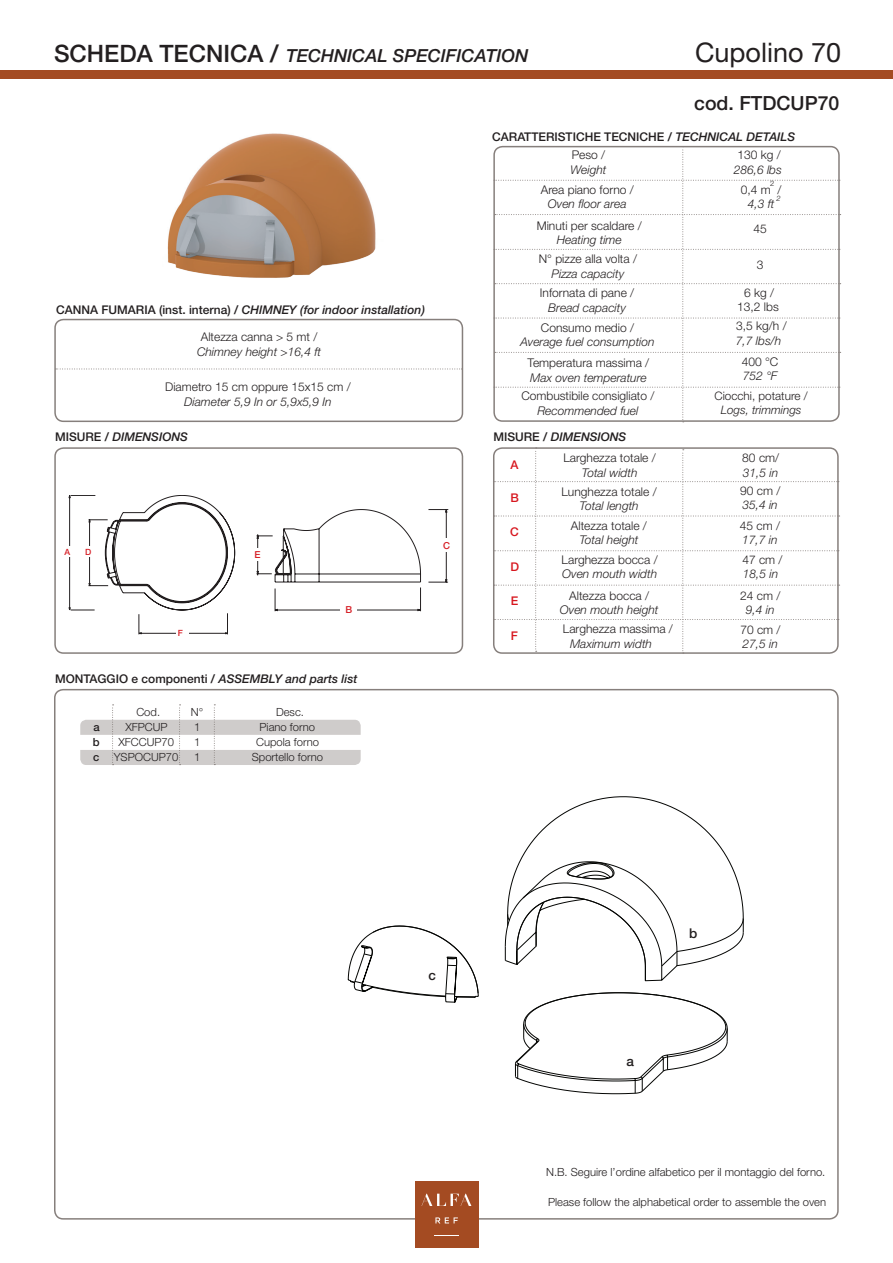
<style>
.page{position:relative;width:893px;height:1263px;background:#fff}
.page>*{position:absolute;margin:0;border:0;box-sizing:border-box;transform-origin:0 0}
.t1{font:27px "Helvetica Neue LT Std";color:#231f20}
.t2{font:500 19.5px "Helvetica Neue LT Std";color:#231f20}
.t3{font:italic 500 18px "Helvetica Neue LT Std";color:#231f20}
.t4{font:500 13.5px "Helvetica Neue LT Std";color:#231f20}
.t5{font:300 12px/14.4px "Helvetica Neue LT Std";color:#231f20;text-align:center}
.t6{font:italic 300 12px "Helvetica Neue LT Std";color:#231f20}
.t7{font:italic 500 12px "Helvetica Neue LT Std";color:#231f20}
.t8{font:500 12px "Helvetica Neue LT Std";color:#231f20}
.t9{font:500 12px "Helvetica Neue LT Std";color:#d7171f}
.t10{font:300 11.7px "Helvetica Neue LT Std";color:#231f20}
.t11{font:italic 300 11.7px "Helvetica Neue LT Std";color:#231f20}
.t12{font:300 11.25px "Helvetica Neue LT Std";color:#231f20}
.t13{font:500 11.25px "Helvetica Neue LT Std";color:#231f20}
.t14{font:500 9.6px "Helvetica Neue LT Std";color:#d61f26}
.t15{font:500 8.55px "Helvetica Neue LT Std";color:#d61f26}
.t16{font:300 7.5px "Helvetica Neue LT Std";color:#231f20}
.t17{font:italic 300 7.5px "Helvetica Neue LT Std";color:#231f20}
.s1{font-style:normal;font-size:24px}
.s2{font-style:normal}
.s3{font-style:italic}
</style>
<div class="page">
<div style="left:54px;top:447px;width:409px;height:207px;border:2px solid #867f7c;border-radius:9px"></div>
<img style="left:79px;top:133px;width:383px;height:190px">
<svg style="left:494px;top:146px;width:347px;height:276px"></svg>
<div style="left:54px;top:319px;width:409px;height:103px;border:2px solid #867f7c;border-radius:9px"></div>
<svg style="left:55px;top:369px;width:407px;height:1px"></svg>
<svg style="left:493px;top:448px;width:347px;height:206px"></svg>
<svg style="left:256px;top:509px;width:193px;height:102px"></svg>
<div style="left:340px;top:606px;width:17px;height:7px;background:#fff"></div>
<div style="left:441px;top:539px;width:11px;height:13px;background:#fff"></div>
<div style="left:250px;top:548px;width:15px;height:13px;background:#fff"></div>
<svg style="left:69px;top:495px;width:166px;height:139px"></svg>
<div style="left:177px;top:630px;width:12px;height:6px;background:#fff"></div>
<div style="left:65px;top:547px;width:10px;height:10px;background:#fff"></div>
<div style="left:85px;top:547px;width:10px;height:10px;background:#fff"></div>
<svg style="left:361px;top:796px;width:383px;height:298px"></svg>
<svg style="left:80px;top:704px;width:281px;height:61px"></svg>
<div style="left:415px;top:1181px;width:63px;height:67px;background:#a44b22"></div>
<svg style="left:434px;top:1235px;width:24px;height:1px"></svg>
<svg style="left:435px;top:1217px;width:23px;height:6px"></svg>
<svg style="left:422px;top:1194px;width:49px;height:12px"></svg>
<div style="left:0;top:70px;width:893px;height:9px;background:#a44b22"></div>
<h3 class="t3" style="left:54px;top:45px;width:476px"><span class="s1">SCHEDA TECNICA /</span> TECHNICAL SPECIFICATION</h3>
<h1 class="t1" style="left:695px;top:36px;width:148px">Cupolino 70</h1>
<h2 class="t2" style="left:694px;top:91px;width:147px">cod. FTDCUP70</h2>
<p class="t7" style="left:56px;top:303px;width:370px"><span class="s2">CANNA FUMARIA (inst. interna) /</span> CHIMNEY (for indoor installation)</p>
<p class="t5" style="left:201px;top:330px;width:118px">Altezza canna &gt; 5 mt /</p>
<p class="t6" style="left:197px;top:344px;width:126px">Chimney height &gt;16,4 ft</p>
<p class="t5" style="left:165px;top:379px;width:187px">Diametro 15 cm oppure 15x15 cm /</p>
<p class="t6" style="left:184px;top:394px;width:149px">Diameter 5,9 In or 5,9x5,9 In</p>
<p class="t7" style="left:55px;top:430px;width:134px"><span class="s2">MISURE /</span> DIMENSIONS</p>
<p class="t15" style="left:65px;top:547px;width:7px">A</p>
<p class="t15" style="left:85px;top:547px;width:8px">D</p>
<p class="t15" style="left:178px;top:628px;width:7px">F</p>
<p class="t14" style="left:255px;top:548px;width:8px">E</p>
<p class="t14" style="left:345px;top:604px;width:8px">B</p>
<p class="t8" style="left:55px;top:672px;width:304px">MONTAGGIO e componenti / <span class="s3">ASSEMBLY and parts list</span></p>
<p class="t13" style="left:93px;top:720px;width:8px">a</p>
<p class="t13" style="left:93px;top:750px;width:8px">c</p>
<p class="t13" style="left:93px;top:735px;width:8px">b</p>
<p class="t12" style="left:136px;top:705px;width:25px">Cod.</p>
<p class="t12" style="left:191px;top:705px;width:14px">N°</p>
<p class="t12" style="left:276px;top:705px;width:29px">Desc.</p>
<p class="t12" style="left:125px;top:720px;width:44px">XFPCUP</p>
<p class="t12" style="left:114px;top:750px;width:66px">YSPOCUP70</p>
<p class="t12" style="left:118px;top:735px;width:57px">XFCCUP70</p>
<p class="t12" style="left:194px;top:720px;width:8px">1</p>
<p class="t12" style="left:194px;top:750px;width:8px">1</p>
<p class="t12" style="left:194px;top:735px;width:8px">1</p>
<p class="t12" style="left:260px;top:720px;width:57px">Piano forno</p>
<p class="t12" style="left:252px;top:750px;width:73px">Sportello forno</p>
<p class="t12" style="left:256px;top:735px;width:64px">Cupola forno</p>
<p class="t14" style="left:443px;top:540px;width:8px">C</p>
<p class="t8" style="left:492px;top:130px;width:305px">CARATTERISTICHE TECNICHE / <span class="s3">TECHNICAL DETAILS</span></p>
<p class="t5" style="left:572px;top:148px;width:35px">Peso /</p>
<p class="t6" style="left:570px;top:162px;width:37px">Weight</p>
<p class="t5" style="left:541px;top:182px;width:94px">Area piano forno /</p>
<p class="t6" style="left:548px;top:197px;width:80px">Oven floor area</p>
<p class="t5" style="left:537px;top:218px;width:107px">Minuti per scaldare /</p>
<p class="t6" style="left:557px;top:233px;width:67px">Heating time</p>
<p class="t5" style="left:539px;top:252px;width:100px">N° pizze alla volta /</p>
<p class="t6" style="left:552px;top:266px;width:74px">Pizza capacity</p>
<p class="t5" style="left:540px;top:286px;width:96px">Infornata di pane /</p>
<p class="t6" style="left:548px;top:300px;width:79px">Bread capacity</p>
<p class="t5" style="left:541px;top:320px;width:95px">Consumo medio /</p>
<p class="t6" style="left:520px;top:335px;width:136px">Average fuel consumption</p>
<p class="t5" style="left:528px;top:356px;width:123px">Temperatura massima /</p>
<p class="t6" style="left:530px;top:370px;width:118px">Max oven temperature</p>
<p class="t5" style="left:521px;top:389px;width:135px">Combustibile consigliato /</p>
<p class="t6" style="left:537px;top:403px;width:102px">Recommended fuel</p>
<p class="t7" style="left:493px;top:430px;width:134px"><span class="s2">MISURE /</span> DIMENSIONS</p>
<p class="t9" style="left:510px;top:458px;width:10px">A</p>
<p class="t9" style="left:510px;top:490px;width:10px">B</p>
<p class="t9" style="left:510px;top:525px;width:10px">C</p>
<p class="t9" style="left:510px;top:560px;width:10px">D</p>
<p class="t9" style="left:511px;top:594px;width:9px">E</p>
<p class="t9" style="left:511px;top:629px;width:9px">F</p>
<p class="t5" style="left:563px;top:450px;width:94px">Larghezza totale /</p>
<p class="t6" style="left:582px;top:465px;width:57px">Total width</p>
<p class="t5" style="left:562px;top:484px;width:97px">Lunghezza totale /</p>
<p class="t6" style="left:580px;top:499px;width:61px">Total length</p>
<p class="t5" style="left:571px;top:518px;width:78px">Altezza totale /</p>
<p class="t6" style="left:579px;top:533px;width:61px">Total height</p>
<p class="t5" style="left:562px;top:552px;width:98px">Larghezza bocca /</p>
<p class="t6" style="left:562px;top:567px;width:96px">Oven mouth width</p>
<p class="t5" style="left:569px;top:588px;width:81px">Altezza bocca /</p>
<p class="t6" style="left:560px;top:602px;width:100px">Oven mouth height</p>
<p class="t5" style="left:563px;top:622px;width:112px">Larghezza massima /</p>
<p class="t6" style="left:570px;top:636px;width:83px">Maximum width</p>
<p class="t5" style="left:737px;top:148px;width:45px">130 kg /</p>
<p class="t6" style="left:734px;top:162px;width:50px">286,6 lbs</p>
<p class="t16" style="left:770px;top:179px;width:6px">2</p>
<p class="t5" style="left:741px;top:182px;width:42px">0,4 m /</p>
<p class="t6" style="left:748px;top:197px;width:28px">4,3 ft</p>
<p class="t17" style="left:776px;top:194px;width:6px">2</p>
<p class="t5" style="left:754px;top:221px;width:15px">45</p>
<p class="t5" style="left:757px;top:257px;width:8px">3</p>
<p class="t5" style="left:737px;top:285px;width:43px">6 kg /<br>13,2 lbs</p>
<p class="t5" style="left:736px;top:319px;width:52px">3,5 kg/h /</p>
<p class="t6" style="left:736px;top:333px;width:47px">7,7 lbs/h</p>
<p class="t5" style="left:742px;top:354px;width:38px">400 °C</p>
<p class="t6" style="left:743px;top:369px;width:36px">752 °F</p>
<p class="t10" style="left:714px;top:389px;width:95px">Ciocchi, potature /</p>
<p class="t11" style="left:721px;top:403px;width:82px">Logs, trimmings</p>
<p class="t5" style="left:742px;top:451px;width:38px">80 cm/</p>
<p class="t6" style="left:743px;top:465px;width:37px">31,5 in</p>
<p class="t5" style="left:740px;top:483px;width:42px">90 cm /</p>
<p class="t6" style="left:742px;top:498px;width:37px">35,4 in</p>
<p class="t5" style="left:740px;top:518px;width:42px">45 cm /</p>
<p class="t6" style="left:742px;top:533px;width:37px">17,7 in</p>
<p class="t5" style="left:742px;top:552px;width:42px">47 cm /</p>
<p class="t6" style="left:743px;top:567px;width:37px">18,5 in</p>
<p class="t5" style="left:740px;top:588px;width:42px">24 cm /</p>
<p class="t6" style="left:746px;top:603px;width:30px">9,4 in</p>
<p class="t5" style="left:740px;top:622px;width:42px">70 cm /</p>
<p class="t6" style="left:743px;top:636px;width:37px">27,5 in</p>
<p class="t4" style="left:429px;top:967px;width:9px">c</p>
<p class="t4" style="left:626px;top:1053px;width:9px">a</p>
<p class="t4" style="left:689px;top:925px;width:10px">b</p>
<p class="t12" style="left:546px;top:1165px;width:281px">N.B. Seguire l’ordine alfabetico per il montaggio del forno.</p>
<p class="t12" style="left:548px;top:1195px;width:279px">Please follow the alphabetical order to assemble the oven</p>
</div>
